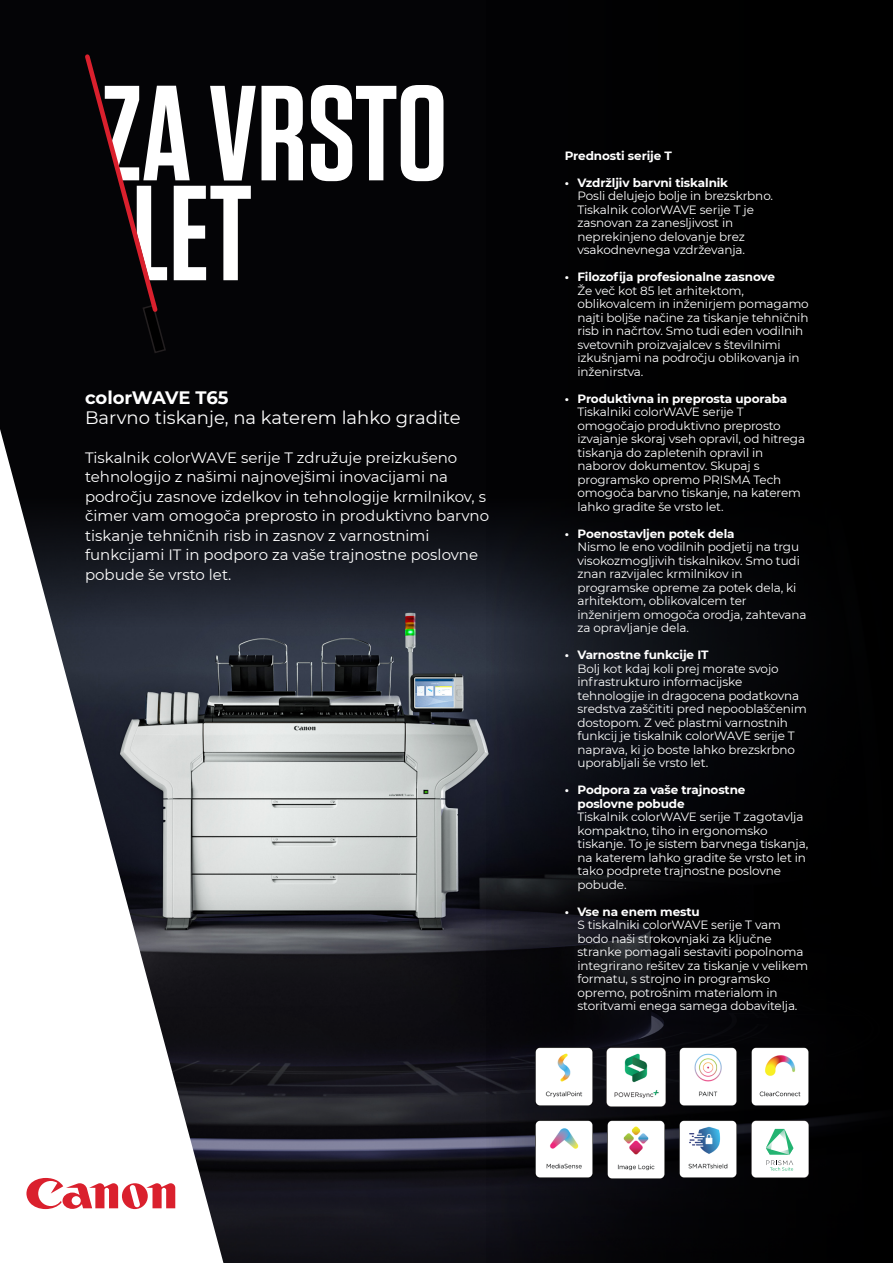
<style>
.page{position:relative;width:893px;height:1263px;background:#040406}
.page>*{position:absolute;margin:0;border:0;box-sizing:border-box;transform-origin:0 0}
.H1_1_line{font:600 135px "Tungsten";letter-spacing:-.005em;color:#fff}
.H1_1_line-2{font:18px/19.5px "Montserrat";color:#fff}
.H1_1_line-3{font:15px/19.5px "Montserrat";color:#fff}
.H1_1_line-4{font:12px/13.5px "Montserrat";letter-spacing:-.01em;color:#fff}
.H1_1_line-5{font:700 12px "Montserrat";letter-spacing:-.01em;color:#fff}
.s1{font-family:"Tungsten Reveal EXT";font-weight:400}
.s2{font-weight:700}
</style>
<div class="page">
<img style="left:223px;top:521px;width:264px;height:374px">
<svg style="left:223px;top:895px;width:264px;height:368px"></svg>
<svg style="left:487px;top:529px;width:340px;height:734px"></svg>
<svg style="left:0;top:429px;width:223px;height:834px"></svg>
<svg style="left:26px;top:1178px;width:149px;height:31px;background:#ed949a"></svg>
<img style="left:535px;top:1048px;width:58px;height:57px">
<img style="left:535px;top:1121px;width:58px;height:56px">
<img style="left:679px;top:1048px;width:58px;height:57px">
<img style="left:679px;top:1120px;width:58px;height:58px">
<img style="left:607px;top:1048px;width:58px;height:58px">
<img style="left:607px;top:1121px;width:58px;height:57px">
<img style="left:751px;top:1048px;width:58px;height:57px">
<img style="left:751px;top:1120px;width:58px;height:58px">
<svg style="left:754px;top:1123px;width:52px;height:52px;background:#e6f5ee"></svg>
<svg style="left:85px;top:54px;width:81px;height:299px"></svg>
<p class="H1_1_line" style="left:101px;top:62px;width:348px"><span class="s1">Z</span>A VRSTO</p>
<p class="H1_1_line" style="left:129px;top:162px;width:125px"><span class="s1">L</span>ET</p>
<p class="H1_1_line-2" style="left:85px;top:388px;width:377px"><span class="s2">colorWAVE T65<br></span>Barvno tiskanje, na katerem lahko gradite</p>
<p class="H1_1_line-3" style="left:85px;top:447px;width:406px">Tiskalnik colorWAVE serije T združuje preizkušeno tehnologijo z našimi najnovejšimi inovacijami na področju zasnove izdelkov in tehnologije krmilnikov, s čimer vam omogoča preprosto in produktivno barvno tiskanje tehničnih risb in zasnov z varnostnimi funkcijami IT in podporo za vaše trajnostne poslovne pobude še vrsto let.</p>
<p class="H1_1_line-5" style="left:565px;top:147px;width:109px">Prednosti serije T</p>
<p class="H1_1_line-4" style="left:577px;top:175px;width:197px;text-indent:-13px"><span class="s2">• Vzdržljiv barvni tiskalnik<br></span>Posli delujejo bolje in brezskrbno.<br>Tiskalnik colorWAVE serije T je zasnovan za zanesljivost in neprekinjeno delovanje brez vsakodnevnega vzdrževanja.</p>
<p class="H1_1_line-4" style="left:577px;top:270px;width:233px;text-indent:-13px"><span class="s2">• Filozofija profesionalne zasnove<br></span>Že več kot 85 let arhitektom, oblikovalcem in inženirjem pomagamo najti boljše načine za tiskanje tehničnih risb in načrtov. Smo tudi eden vodilnih svetovnih proizvajalcev s številnimi izkušnjami na področju oblikovanja in inženirstva.</p>
<p class="H1_1_line-4" style="left:577px;top:391px;width:229px;text-indent:-13px"><span class="s2">• Produktivna in preprosta uporaba </span>Tiskalniki colorWAVE serije T omogočajo produktivno preprosto izvajanje skoraj vseh opravil, od hitrega tiskanja do zapletenih opravil in naborov dokumentov. Skupaj s programsko opremo PRISMA Tech omogoča barvno tiskanje, na katerem lahko gradite še vrsto let.</p>
<p class="H1_1_line-4" style="left:577px;top:526px;width:231px;text-indent:-13px"><span class="s2">• Poenostavljen potek dela<br></span>Nismo le eno vodilnih podjetij na trgu visokozmogljivih tiskalnikov. Smo tudi znan razvijalec krmilnikov in programske opreme za potek dela, ki arhitektom, oblikovalcem ter inženirjem omogoča orodja, zahtevana za opravljanje dela.</p>
<p class="H1_1_line-4" style="left:577px;top:648px;width:231px;text-indent:-13px"><span class="s2">• Varnostne funkcije IT<br></span>Bolj kot kdaj koli prej morate svojo infrastrukturo informacijske tehnologije in dragocena podatkovna sredstva zaščititi pred nepooblaščenim dostopom. Z več plastmi varnostnih funkcij je tiskalnik colorWAVE serije T naprava, ki jo boste lahko brezskrbno uporabljali še vrsto let.</p>
<p class="H1_1_line-4" style="left:577px;top:783px;width:232px;text-indent:-13px"><span class="s2">• Podpora za vaše trajnostne<br>poslovne pobude<br></span>Tiskalnik colorWAVE serije T zagotavlja kompaktno, tiho in ergonomsko tiskanje. To je sistem barvnega tiskanja, na katerem lahko gradite še vrsto let in tako podprete trajnostne poslovne pobude.</p>
<p class="H1_1_line-4" style="left:577px;top:904px;width:232px;text-indent:-13px"><span class="s2">• Vse na enem mestu<br></span>S tiskalniki colorWAVE serije T vam bodo naši strokovnjaki za ključne stranke pomagali sestaviti popolnoma integrirano rešitev za tiskanje v velikem formatu, s strojno in programsko opremo, potrošnim materialom in storitvami enega samega dobavitelja.</p>
</div>
